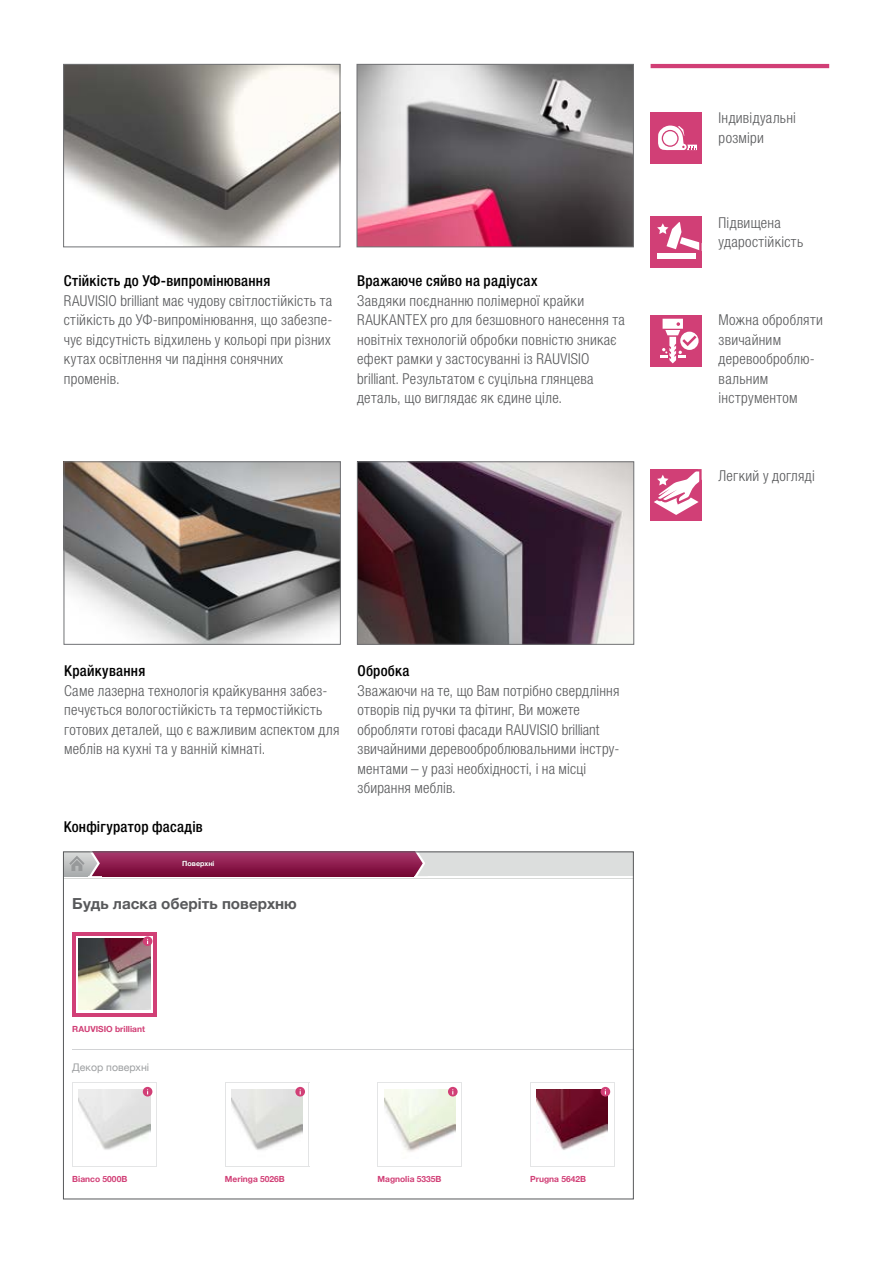
<style>
.page{position:relative;width:893px;height:1263px;background:#fff}
.page>*{position:absolute;margin:0;border:0;box-sizing:border-box;transform-origin:0 0}
.t1{font:700 15.15px "Helvetica Neue";color:#58595b}
.t2{font:300 condensed 15px/19.5px "Helvetica Neue LTW1 G";letter-spacing:.02em;color:#58595b}
.t3{font:500 condensed 15px "Helvetica Neue LTW1 G";letter-spacing:.015em;color:#000}
.t4{font:10.5px "Helvetica Neue";color:#9d9fa1}
.t5{font:700 8.4px "Helvetica Neue";color:#d13f76}
.t6{font:700 7.2px "Helvetica Neue";color:#fff}
</style>
<div class="page">
<img style="left:65px;top:66px;width:273px;height:179px">
<div style="left:63px;top:64px;width:277px;height:183px;border:1px solid #717275"></div>
<img style="left:66px;top:464px;width:273px;height:178px">
<div style="left:64px;top:462px;width:277px;height:182px;border:1px solid #717275"></div>
<img style="left:359px;top:66px;width:273px;height:179px">
<div style="left:357px;top:64px;width:277px;height:183px;border:1px solid #717275"></div>
<img style="left:359px;top:464px;width:273px;height:178px">
<div style="left:357px;top:462px;width:277px;height:182px;border:1px solid #717275"></div>
<hr style="left:651px;top:64px;width:178px;height:4px;background:#d13f76">
<div style="left:425px;top:852px;width:208px;height:24px;background:#dcdedd"></div>
<div style="left:63px;top:852px;width:24px;height:24px;background:linear-gradient(to bottom,#dadbdb,#abaeae)"></div>
<div style="left:102px;top:852px;width:311px;height:24px;background:linear-gradient(to bottom,#a9386c,#770734)"></div>
<svg style="left:69px;top:854px;width:33px;height:22px"></svg>
<svg style="left:412px;top:854px;width:13px;height:22px"></svg>
<hr style="left:63px;top:879px;width:570px;height:1px;background:#d8dad8">
<hr style="left:72px;top:1049px;width:561px;height:1px;background:#d2d3d5">
<svg style="left:75px;top:935px;width:79px;height:78px"></svg>
<hr style="left:72px;top:932px;width:85px;height:3px;background:#d13f76">
<hr style="left:72px;top:1013px;width:85px;height:3px;background:#d13f76">
<hr style="left:72px;top:932px;width:3px;height:84px;background:#d13f76">
<hr style="left:154px;top:932px;width:3px;height:84px;background:#d13f76">
<img style="left:79px;top:939px;width:71px;height:71px">
<svg style="left:143px;top:936px;width:9px;height:10px"></svg>
<hr style="left:72px;top:1083px;width:85px;height:1px;background:#e4e5e6">
<hr style="left:72px;top:1166px;width:85px;height:1px;background:#e4e5e6">
<hr style="left:72px;top:1083px;width:1px;height:84px;background:#e4e5e6">
<hr style="left:156px;top:1083px;width:1px;height:84px;background:#e4e5e6">
<img style="left:79px;top:1089px;width:71px;height:61px">
<svg style="left:143px;top:1087px;width:9px;height:9px"></svg>
<hr style="left:225px;top:1083px;width:84px;height:1px;background:#e3e4e5">
<hr style="left:225px;top:1166px;width:84px;height:1px;background:#e3e4e5">
<hr style="left:225px;top:1083px;width:1px;height:84px;background:#e3e4e5">
<hr style="left:309px;top:1083px;width:1px;height:84px;background:#e3e4e5">
<img style="left:232px;top:1089px;width:71px;height:61px">
<svg style="left:295px;top:1087px;width:10px;height:9px"></svg>
<hr style="left:377px;top:1083px;width:85px;height:1px;background:#e4e5e6">
<hr style="left:377px;top:1166px;width:85px;height:1px;background:#e4e5e6">
<hr style="left:377px;top:1083px;width:1px;height:84px;background:#e4e5e6">
<hr style="left:461px;top:1083px;width:1px;height:84px;background:#e4e5e6">
<img style="left:384px;top:1089px;width:71px;height:63px">
<svg style="left:448px;top:1087px;width:10px;height:9px"></svg>
<hr style="left:530px;top:1083px;width:84px;height:1px;background:#e4e5e6">
<hr style="left:530px;top:1166px;width:84px;height:1px;background:#e4e5e6">
<hr style="left:530px;top:1083px;width:1px;height:84px;background:#e4e5e6">
<hr style="left:614px;top:1083px;width:1px;height:84px;background:#e4e5e6">
<img style="left:537px;top:1089px;width:71px;height:61px">
<svg style="left:601px;top:1087px;width:9px;height:9px"></svg>
<svg style="left:651px;top:217px;width:51px;height:51px"></svg>
<svg style="left:651px;top:315px;width:51px;height:51px"></svg>
<svg style="left:651px;top:469px;width:51px;height:51px"></svg>
<div style="left:651px;top:113px;width:51px;height:51px;background:#d13f76"></div>
<svg style="left:658px;top:126px;width:39px;height:25px"></svg>
<svg style="left:662px;top:130px;width:17px;height:17px"></svg>
<div style="left:663px;top:131px;width:14px;height:14px;background:#fff;border-radius:50%"></div>
<p class="t3" style="left:64px;top:272px;width:208px">Стійкість до УФ-випромінювання</p>
<p class="t2" style="left:64px;top:291px;width:270px">RAUVISIO brilliant має чудову світлостійкість та стійкість до УФ-випромінювання, що забезпе&shy;чує відсутність відхилень у кольорі при різних кутах освітлення чи падіння сонячних променів.</p>
<p class="t3" style="left:357px;top:272px;width:182px">Вражаюче сяйво на радіусах</p>
<p class="t2" style="left:357px;top:291px;width:269px">Завдяки поєднанню полімерної крайки RAUKANTEX pro для безшовного нанесення та новітніх технологій обробки повністю зникає ефект рамки у застосуванні із RAUVISIO brilliant. Результатом є суцільна глянцева деталь, що виглядає як єдине ціле.</p>
<p class="t3" style="left:64px;top:662px;width:83px">Крайкування</p>
<p class="t2" style="left:64px;top:681px;width:277px">Саме лазерна технологія крайкування забез&shy;печується вологостійкість та термостійкість готових деталей, що є важливим аспектом для меблів на кухні та у ванній кімнаті.</p>
<p class="t3" style="left:64px;top:818px;width:140px">Конфігуратор фасадів</p>
<p class="t6" style="left:182px;top:858px;width:34px">Поверхні</p>
<p class="t1" style="left:72px;top:892px;width:226px">Будь ласка оберіть поверхню</p>
<p class="t3" style="left:358px;top:662px;width:53px">Обробка</p>
<p class="t2" style="left:358px;top:681px;width:263px">Зважаючи на те, що Вам потрібно свердління отворів під ручки та фітинг, Ви можете обробляти готові фасади RAUVISIO brilliant звичайними деревооброблювальними інстру&shy;ментами – у разі необхідності, і на місці збирання меблів.</p>
<p class="t5" style="left:72px;top:1022px;width:74px">RAUVISIO brilliant</p>
<p class="t4" style="left:72px;top:1060px;width:78px">Декор поверхні</p>
<p class="t5" style="left:72px;top:1172px;width:56px">Bianco 5000B</p>
<p class="t5" style="left:225px;top:1172px;width:61px">Meringa 5026B</p>
<p class="t5" style="left:377px;top:1172px;width:66px">Magnolia 5335B</p>
<p class="t5" style="left:530px;top:1172px;width:57px">Prugna 5642B</p>
<p class="t2" style="left:719px;top:108px;width:79px">Індивідуальні розміри</p>
<p class="t2" style="left:719px;top:213px;width:86px">Підвищена ударостійкість</p>
<p class="t2" style="left:719px;top:310px;width:106px">Можна обробляти звичайним деревооброблю&shy;вальним інструментом</p>
<p class="t2" style="left:719px;top:466px;width:98px">Легкий у догляді</p>
</div>
